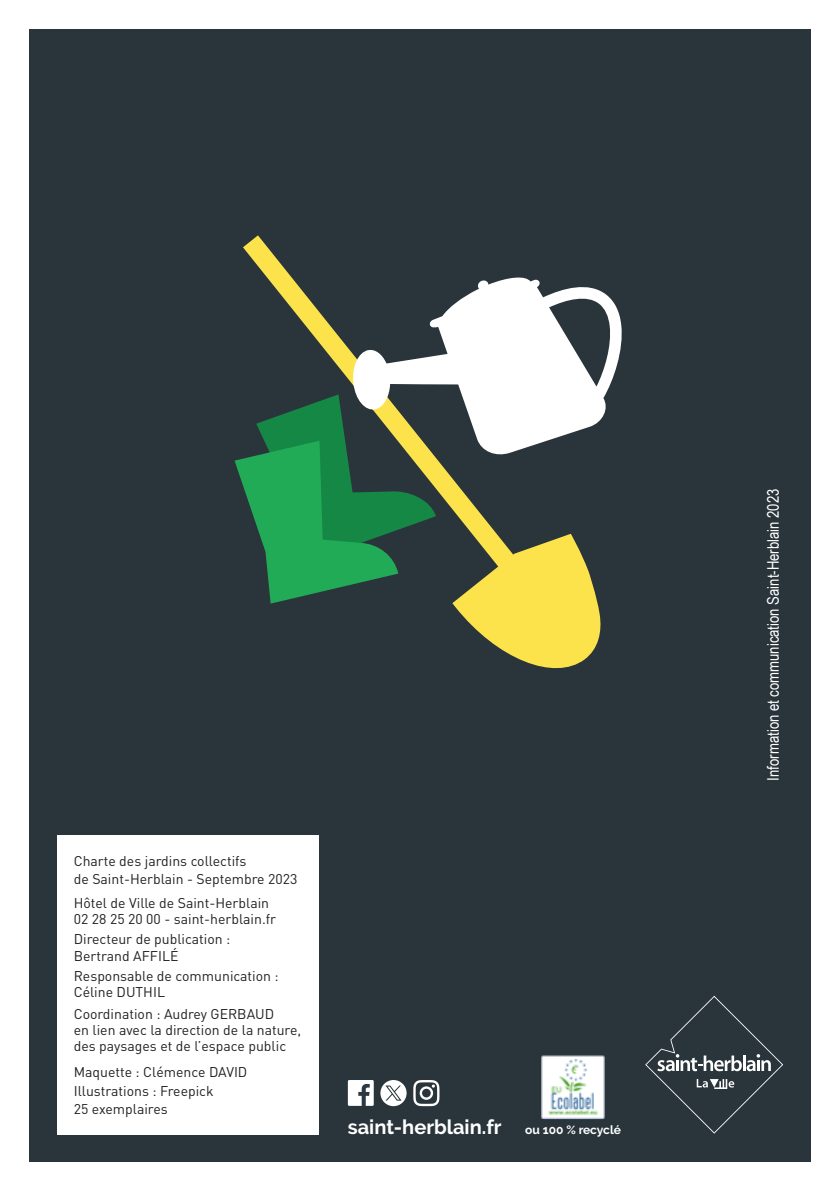
<style>
.page{position:relative;width:840px;height:1191px;background:#fff}
.page>*{position:absolute;margin:0;border:0;box-sizing:border-box;transform-origin:0 0}
.t1{font:700 20px "Raleway";color:#fff}
.t2{font:16px "Arial Narrow";color:#fff}
.t3{font:14px "DIN";color:#231f20}
.t4{font:700 12px "Raleway";color:#fff}
</style>
<div class="page">
<div style="left:0;top:0;width:839px;height:1191px;background:#2a353b"></div>
<div style="left:0;top:0;width:839px;height:28px;background:#fff"></div>
<div style="left:811px;top:0;width:28px;height:1191px;background:#fff"></div>
<div style="left:0;top:0;width:28px;height:1191px;background:#fff"></div>
<div style="left:0;top:1162px;width:839px;height:29px;background:#fff"></div>
<svg style="left:347px;top:1080px;width:26px;height:25px"></svg>
<svg style="left:413px;top:1080px;width:26px;height:26px"></svg>
<svg style="left:645px;top:995px;width:137px;height:138px"></svg>
<svg style="left:243px;top:235px;width:358px;height:434px"></svg>
<svg style="left:351px;top:275px;width:271px;height:182px"></svg>
<div style="left:57px;top:835px;width:261px;height:299px;background:#fff"></div>
<img style="left:541px;top:1055px;width:64px;height:65px">
<div style="left:380px;top:1080px;width:26px;height:26px;background:#fff;border-radius:50%"></div>
<svg style="left:385px;top:1085px;width:16px;height:15px"></svg>
<p class="t3" style="left:74px;top:851px;width:174px">Charte des jardins collectifs</p>
<p class="t3" style="left:74px;top:870px;width:225px">de Saint-Herblain - Septembre 2023</p>
<p class="t3" style="left:74px;top:894px;width:197px">Hôtel de Ville de Saint-Herblain</p>
<p class="t3" style="left:74px;top:910px;width:204px">02 28 25 20 00 - saint-herblain.fr</p>
<p class="t3" style="left:74px;top:930px;width:158px">Directeur de publication :</p>
<p class="t3" style="left:74px;top:946px;width:106px">Bertrand AFFILÉ</p>
<p class="t3" style="left:74px;top:967px;width:206px">Responsable de communication :</p>
<p class="t3" style="left:74px;top:983px;width:93px">Céline DUTHIL</p>
<p class="t3" style="left:74px;top:1005px;width:202px">Coordination : Audrey GERBAUD</p>
<p class="t3" style="left:74px;top:1021px;width:229px">en lien avec la direction de la nature,</p>
<p class="t3" style="left:74px;top:1037px;width:214px">des paysages et de l’espace public</p>
<p class="t3" style="left:74px;top:1063px;width:175px">Maquette : Clémence DAVID</p>
<p class="t3" style="left:74px;top:1081px;width:141px">Illustrations : Freepick</p>
<p class="t3" style="left:74px;top:1100px;width:95px">25 exemplaires</p>
<p class="t1" style="left:347px;top:1115px;width:155px">saint-herblain.fr</p>
<p class="t4" style="left:525px;top:1123px;width:97px">ou 100 % recyclé</p>
<p class="t2" style="left:761px;top:780px;width:293px;rotate:-90deg">Information et communication Saint-Herblain 2023</p>
</div>
